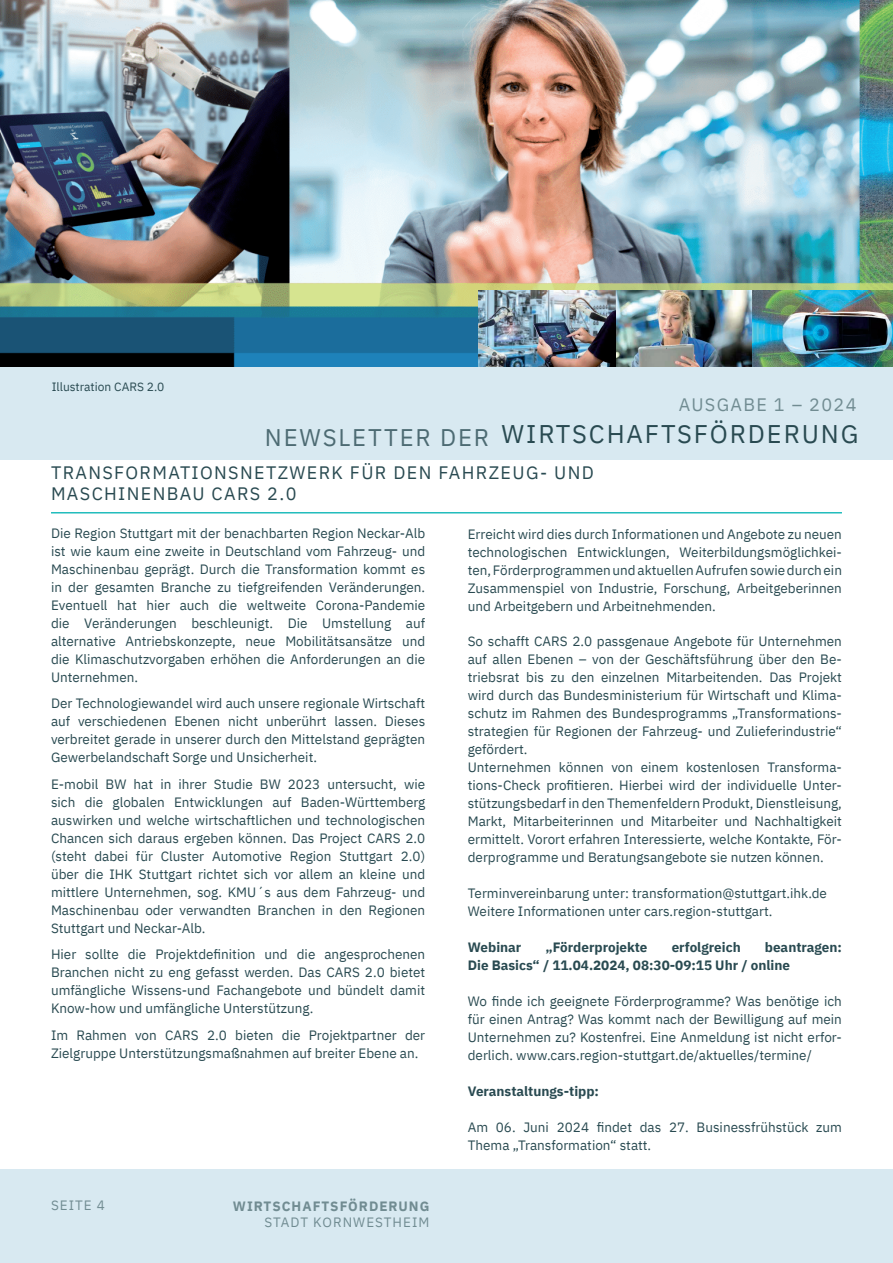
<style>
.page{position:relative;width:893px;height:1263px;background:#fff}
.page>*{position:absolute;margin:0;border:0;box-sizing:border-box;transform-origin:0 0}
.t1{font:25.5px "IBM Plex Sans";letter-spacing:.075em;color:#294a51}
.t2{font:18px/21.6px "IBM Plex Sans";letter-spacing:.075em;color:#294a51}
.t3{font:18px "IBM Plex Sans";letter-spacing:.075em;color:#718c92}
.t4{font:13.5px/18px "IBM Plex Sans";color:#294a51;text-align:justify}
.t5{font:700 13.5px/18px "IBM Plex Sans";color:#294a51}
.t6{font:13.5px "IBM Plex Sans";letter-spacing:.075em;color:#718c92}
.t7{font:700 13.5px "IBM Plex Sans";letter-spacing:.075em;color:#718c92}
.t8{font:12px "IBM Plex Sans";color:#294a51}
</style>
<div class="page">
<hr style="left:51px;top:512px;width:791px;height:1px;background:#21bdbd">
<div style="left:0;top:367px;width:893px;height:93px;background:#d8e9f1"></div>
<div style="left:0;top:1169px;width:893px;height:93px;background:#d8e9f1"></div>
<img style="left:0;top:1px;width:893px;height:366px">
<img style="left:478px;top:291px;width:139px;height:76px">
<img style="left:617px;top:291px;width:136px;height:76px">
<img style="left:753px;top:291px;width:140px;height:76px">
<p class="t8" style="left:52px;top:378px;width:114px">Illustration CARS 2.0</p>
<h2 class="t3" style="left:679px;top:391px;width:179px">AUSGABE 1 – 2024</h2>
<h1 class="t1" style="left:265px;top:414px;width:595px"><sub>NEWSLETTER</sub> <sub>DER</sub> WIRTSCHAFTSFÖRDERUNG</h1>
<h2 class="t2" style="left:51px;top:460px;width:544px">TRANSFORMATIONSNETZWERK FÜR DEN FAHRZEUG- UND<br>MASCHINENBAU CARS 2.0</h2>
<p class="t4" style="left:51px;top:523px;width:376px">Die Region Stuttgart mit der benachbarten Region Neckar-Alb ist wie kaum eine zweite in Deutschland vom Fahrzeug- und Maschinenbau geprägt. Durch die Transformation kommt es in der gesamten Branche zu tiefgreifenden Veränderungen.<br>Eventuell hat hier auch die weltweite Corona-Pandemie die Veränderungen beschleunigt. Die Umstellung auf alternative Antriebskonzepte, neue Mobilitätsansätze und die Klimaschutzvorgaben erhöhen die Anforderungen an die Unternehmen.</p>
<p class="t4" style="left:51px;top:693px;width:376px">Der Technologiewandel wird auch unsere regionale Wirtschaft auf verschiedenen Ebenen nicht unberührt lassen. Dieses verbreitet gerade in unserer durch den Mittelstand geprägten Gewerbelandschaft Sorge und Unsicherheit.</p>
<p class="t4" style="left:51px;top:774px;width:376px">E-mobil BW hat in ihrer Studie BW 2023 untersucht, wie sich die globalen Entwicklungen auf Baden-Württemberg auswirken und welche wirtschaftlichen und technologischen Chancen sich daraus ergeben können. Das Project CARS 2.0 (steht dabei für Cluster Automotive Region Stuttgart 2.0) über die IHK Stuttgart richtet sich vor allem an kleine und mittlere Unternehmen, sog. KMU´s aus dem Fahrzeug- und Maschinenbau oder verwandten Branchen in den Regionen Stuttgart und Neckar-Alb.</p>
<p class="t4" style="left:51px;top:944px;width:376px">Hier sollte die Projektdefinition und die angesprochenen Branchen nicht zu eng gefasst werden. Das CARS 2.0 bietet umfängliche Wissens-und Fachangebote und bündelt damit Know-how und umfängliche Unterstützung.</p>
<p class="t4" style="left:51px;top:1025px;width:376px">Im Rahmen von CARS 2.0 bieten die Projektpartner der<br>Zielgruppe Unterstützungsmaßnahmen auf breiter Ebene an.</p>
<p class="t6" style="left:51px;top:1195px;width:55px">SEITE 4</p>
<p class="t7" style="left:233px;top:1195px;width:198px">WIRTSCHAFTSFÖRDERUNG</p>
<p class="t6" style="left:264px;top:1212px;width:167px">STADT KORNWESTHEIM</p>
<p class="t4" style="left:468px;top:524px;width:376px">Erreicht wird dies durch Informationen und Angebote zu neuen technologischen Entwicklungen, Weiterbildungsmöglichkei&shy;ten, Förderprogrammen und aktuellen Aufrufen sowie durch ein Zusammenspiel von Industrie, Forschung, Arbeitgeberinnen und Arbeitgebern und Arbeitnehmenden.</p>
<p class="t4" style="left:468px;top:631px;width:376px;text-align:left">So schafft CARS 2.0 passgenaue Angebote für Unternehmen auf allen Ebenen – von der Geschäftsführung über den Be&shy;triebsrat bis zu den einzelnen Mitarbeitenden. Das Projekt wird durch das Bundesministerium für Wirtschaft und Klima&shy;schutz im Rahmen des Bundesprogramms „Transformations&shy;strategien für Regionen der Fahrzeug- und Zulieferindustrie“ gefördert.<br>Unternehmen können von einem kostenlosen Transforma&shy;tions-Check profitieren. Hierbei wird der individuelle Unter&shy;stützungsbedarf in den Themenfeldern Produkt, Dienstleisung, Markt, Mitarbeiterinnen und Mitarbeiter und Nachhaltigkeit ermittelt. Vorort erfahren Interessierte, welche Kontakte, För&shy;derprogramme und Beratungsangebote sie nutzen können.</p>
<p class="t4" style="left:468px;top:883px;width:361px">Terminvereinbarung unter: transformation@stuttgart.ihk.de<br>Weitere Informationen unter cars.region-stuttgart.</p>
<p class="t5" style="left:468px;top:937px;width:55px">Webinar</p>
<p class="t5" style="left:545px;top:937px;width:104px">„Förderprojekte</p>
<p class="t5" style="left:672px;top:937px;width:70px">erfolgreich</p>
<p class="t5" style="left:468px;top:937px;width:376px;text-indent:297px">beantragen:<br>Die Basics“ / 11.04.2024, 08:30-09:15 Uhr / online</p>
<p class="t4" style="left:468px;top:991px;width:376px">Wo finde ich geeignete Förderprogramme? Was benötige ich für einen Antrag? Was kommt nach der Bewilligung auf mein Unternehmen zu? Kostenfrei. Eine Anmeldung ist nicht erfor&shy;derlich. www.cars.region-stuttgart.de/aktuelles/termine/</p>
<p class="t5" style="left:468px;top:1081px;width:133px">Veranstaltungs-tipp:</p>
<p class="t4" style="left:468px;top:1117px;width:376px">Am 06. Juni 2024 findet das 27. Businessfrühstück zum<br>Thema „Transformation“ statt.</p>
</div>
